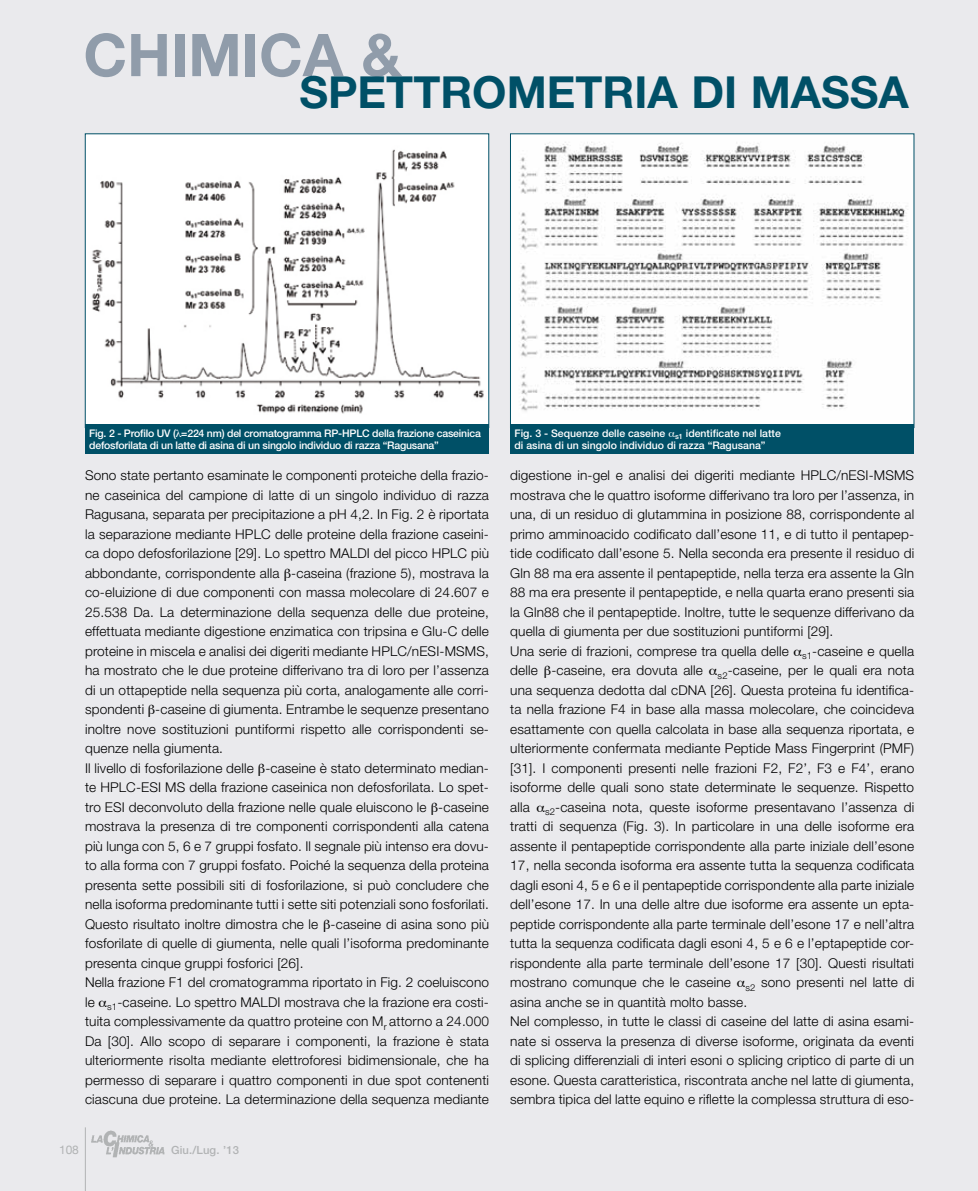
<style>
.page{position:relative;width:978px;height:1191px;background:#eaeaed}
.page>*{position:absolute;margin:0;border:0;box-sizing:border-box;transform-origin:0 0}
.t1{font:700 58.95px "Helvetica Neue LT Std";color:#909caa}
.t2{font:700 44.25px "Helvetica Neue LT Std";color:#005067}
.t3{font:300 13.5px/19.5px "Helvetica Neue LT Std";letter-spacing:.01em;color:#000}
.t4{font:12px "Helvetica Neue";color:#b1b3b4}
.t5{font:500 11.25px "Helvetica Neue LT Std";letter-spacing:.01em;color:#b1b3b4}
.t6{font:500 10.5px/12px "Helvetica Neue LT Std";letter-spacing:-.02em;color:#fff}
.t7{font:500 10.5px/12px "Helvetica Neue LT Std";color:#fff}
</style>
<div class="page">
<hr style="left:85px;top:1127px;width:1px;height:64px;background:#b1b3b4">
<img style="left:91px;top:1130px;width:74px;height:28px">
<div style="left:85px;top:134px;width:404px;height:293px;background:#fff"></div>
<img style="left:92px;top:149px;width:392px;height:265px">
<div style="left:85px;top:424px;width:404px;height:30px;background:#005067"></div>
<img style="left:512px;top:136px;width:400px;height:283px">
<div style="left:510px;top:424px;width:404px;height:30px;background:#005067"></div>
<h1 class="t1" style="left:83px;top:19px;width:320px">CHIMICA &amp;</h1>
<h2 class="t2" style="left:299px;top:64px;width:611px">SPETTROMETRIA DI MASSA</h2>
<p class="t6" style="left:89px;top:427px;width:393px">Fig. 2 - Profilo UV ( =224 nm) del cromatogramma RP-HPLC della frazione caseinica defosforilata di un latte di asina di un singolo individuo di razza “Ragusana”</p>
<p class="t7" style="left:514px;top:427px;width:268px">Fig. 3 - Sequenze delle caseine <sub>s1</sub> identificate nel latte di asina di un singolo individuo di razza “Ragusana”</p>
<p class="t3" style="left:85px;top:465px;width:406px">Sono state pertanto esaminate le componenti proteiche della frazio&shy;ne caseinica del campione di latte di un singolo individuo di razza Ragusana, separata per precipitazione a pH 4,2. In Fig. 2 è riportata la separazione mediante HPLC delle proteine della frazione caseini&shy;ca dopo defosforilazione [29]. Lo spettro MALDI del picco HPLC più abbondante, corrispondente alla -caseina (frazione 5), mostrava la co-eluizione di due componenti con massa molecolare di 24.607 e 25.538 Da. La determinazione della sequenza delle due proteine, effettuata mediante digestione enzimatica con tripsina e Glu-C delle proteine in miscela e analisi dei digeriti mediante HPLC/nESI-MSMS, ha mostrato che le due proteine differivano tra di loro per l’assenza di un ottapeptide nella sequenza più corta, analogamente alle corri&shy;spondenti -caseine di giumenta. Entrambe le sequenze presentano inoltre nove sostituzioni puntiformi rispetto alle corrispondenti se&shy;quenze nella giumenta.<br>Il livello di fosforilazione delle -caseine è stato determinato median&shy;te HPLC-ESI MS della frazione caseinica non defosforilata. Lo spet&shy;tro ESI deconvoluto della frazione nelle quale eluiscono le -caseine mostrava la presenza di tre componenti corrispondenti alla catena più lunga con 5, 6 e 7 gruppi fosfato. Il segnale più intenso era dovu&shy;to alla forma con 7 gruppi fosfato. Poiché la sequenza della proteina presenta sette possibili siti di fosforilazione, si può concludere che nella isoforma predominante tutti i sette siti potenziali sono fosforilati.<br>Questo risultato inoltre dimostra che le -caseine di asina sono più fosforilate di quelle di giumenta, nelle quali l’isoforma predominante presenta cinque gruppi fosforici [26].<br>Nella frazione F1 del cromatogramma riportato in Fig. 2 coeluiscono le <sub>s1</sub>-caseine. Lo spettro MALDI mostrava che la frazione era costi&shy;tuita complessivamente da quattro proteine con M<sub>r</sub> attorno a 24.000<br>Da [30]. Allo scopo di separare i componenti, la frazione è stata ulteriormente risolta mediante elettroforesi bidimensionale, che ha permesso di separare i quattro componenti in due spot contenenti ciascuna due proteine. La determinazione della sequenza mediante</p>
<p class="t3" style="left:510px;top:465px;width:406px">digestione in-gel e analisi dei digeriti mediante HPLC/nESI-MSMS mostrava che le quattro isoforme differivano tra loro per l’assenza, in una, di un residuo di glutammina in posizione 88, corrispondente al primo amminoacido codificato dall’esone 11, e di tutto il pentapep&shy;tide codificato dall’esone 5. Nella seconda era presente il residuo di Gln 88 ma era assente il pentapeptide, nella terza era assente la Gln 88 ma era presente il pentapeptide, e nella quarta erano presenti sia la Gln88 che il pentapeptide. Inoltre, tutte le sequenze differivano da quella di giumenta per due sostituzioni puntiformi [29].<br>Una serie di frazioni, comprese tra quella delle <sub>s1</sub>-caseine e quella delle -caseine, era dovuta alle <sub>s2</sub>-caseine, per le quali era nota una sequenza dedotta dal cDNA [26]. Questa proteina fu identifica&shy;ta nella frazione F4 in base alla massa molecolare, che coincideva esattamente con quella calcolata in base alla sequenza riportata, e ulteriormente confermata mediante Peptide Mass Fingerprint (PMF) [31]. I componenti presenti nelle frazioni F2, F2’, F3 e F4’, erano isoforme delle quali sono state determinate le sequenze. Rispetto alla <sub>s2</sub>-caseina nota, queste isoforme presentavano l’assenza di tratti di sequenza (Fig. 3). In particolare in una delle isoforme era assente il pentapeptide corrispondente alla parte iniziale dell’esone 17, nella seconda isoforma era assente tutta la sequenza codificata dagli esoni 4, 5 e 6 e il pentapeptide corrispondente alla parte iniziale dell’esone 17. In una delle altre due isoforme era assente un epta&shy;peptide corrispondente alla parte terminale dell’esone 17 e nell’altra tutta la sequenza codificata dagli esoni 4, 5 e 6 e l’eptapeptide cor&shy;rispondente alla parte terminale dell’esone 17 [30]. Questi risultati mostrano comunque che le caseine <sub>s2</sub> sono presenti nel latte di asina anche se in quantità molto basse.<br>Nel complesso, in tutte le classi di caseine del latte di asina esami&shy;nate si osserva la presenza di diverse isoforme, originata da eventi di splicing differenziali di interi esoni o splicing criptico di parte di un esone. Questa caratteristica, riscontrata anche nel latte di giumenta, sembra tipica del latte equino e riflette la complessa struttura di eso-</p>
<p class="t4" style="left:59px;top:1142px;width:21px">108</p>
<p class="t5" style="left:171px;top:1143px;width:69px">Giu./Lug. ’13</p>
</div>
